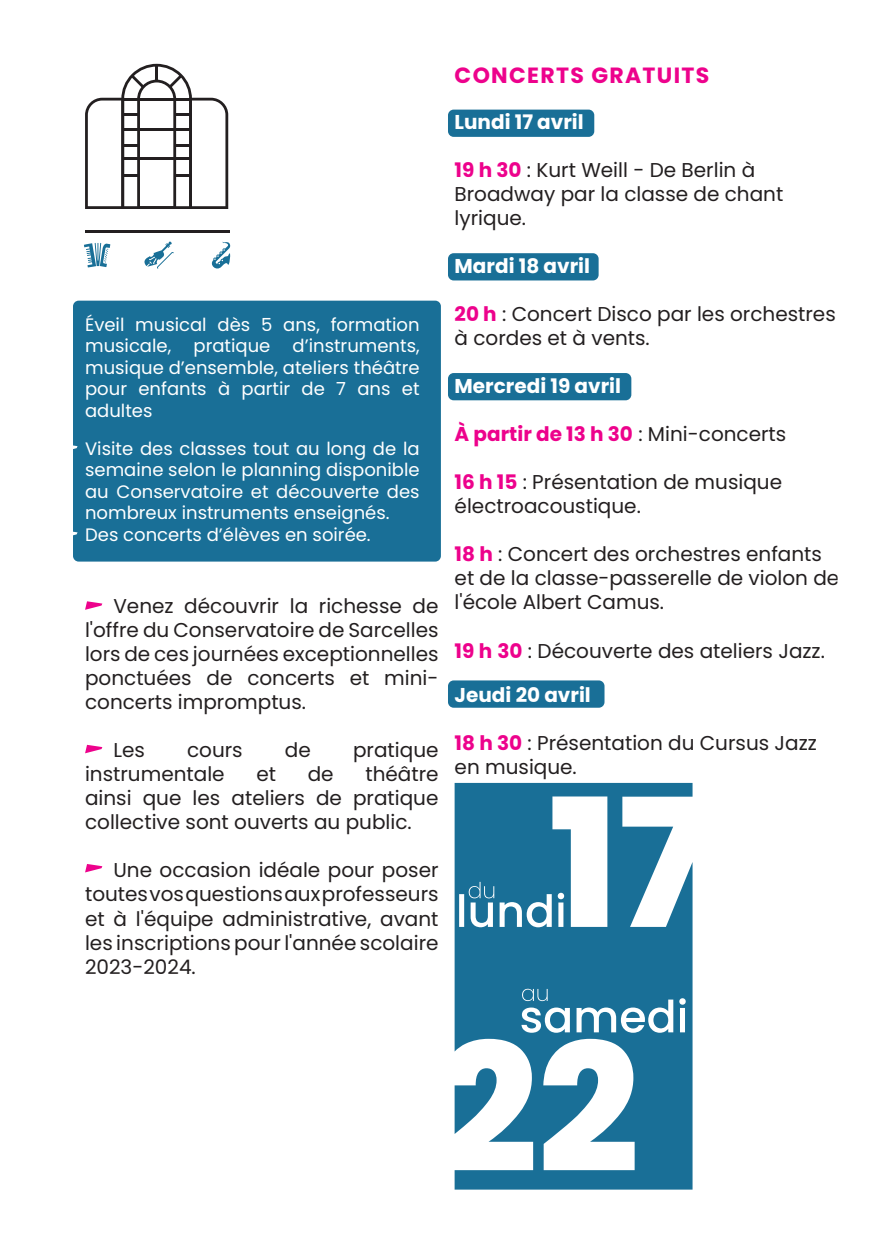
<style>
.page{position:relative;width:896px;height:1248px;background:#fff}
.page>*{position:absolute;margin:0;border:0;box-sizing:border-box;transform-origin:0 0}
.t1{font:700 22px "Poppins";letter-spacing:.06em;color:#ed028c}
.t2{font:20px/24px "Poppins";color:#231f20}
.t3{font:700 20px "Poppins";color:#fff}
.t4{font:700 20px "Poppins";color:#ed028c}
.t5{font:18px/21.6px "Poppins";color:#fff;text-align:justify}
.s1{font-weight:700;color:#ed028c}
.s2{font-weight:400;color:#231f20}
</style>
<div class="page">
<div style="left:448px;top:680px;width:156px;height:27px;background:#196f97;border-radius:6px"></div>
<div style="left:73px;top:300px;width:368px;height:261px;background:#196f97;border-radius:6px"></div>
<div style="left:448px;top:110px;width:146px;height:27px;background:#196f97;border-radius:6px"></div>
<div style="left:448px;top:253px;width:150px;height:27px;background:#196f97;border-radius:6px"></div>
<div style="left:448px;top:373px;width:183px;height:27px;background:#196f97;border-radius:6px"></div>
<svg style="left:85px;top:64px;width:143px;height:145px"></svg>
<hr style="left:123px;top:157px;width:68px;height:3px;background:#231f20">
<hr style="left:85px;top:230px;width:144px;height:2px;background:#231f20">
<svg style="left:73px;top:445px;width:5px;height:4px"></svg>
<svg style="left:73px;top:531px;width:5px;height:5px"></svg>
<svg style="left:85px;top:601px;width:17px;height:8px"></svg>
<svg style="left:85px;top:744px;width:17px;height:9px"></svg>
<svg style="left:85px;top:864px;width:17px;height:8px"></svg>
<svg style="left:84px;top:243px;width:26px;height:24px"></svg>
<svg style="left:144px;top:241px;width:30px;height:28px"></svg>
<svg style="left:211px;top:241px;width:20px;height:28px"></svg>
<svg style="left:454px;top:782px;width:238px;height:406px;fill:#196f97"></svg>
<p class="t5" style="left:85px;top:313px;width:336px">Éveil musical dès 5 ans, formation musicale, pratique d’instruments, musique d’ensemble, ateliers théâtre pour enfants à partir de 7 ans et adultes</p>
<p class="t5" style="left:85px;top:437px;width:336px;text-align:left">Visite des classes tout au long de la semaine selon le planning disponible au Conservatoire et découverte des nombreux instruments enseignés.<br>Des concerts d’élèves en soirée.</p>
<p class="t2" style="left:85px;top:594px;width:355px;text-align:justify;text-indent:28px">Venez découvrir la richesse de l'offre du Conservatoire de Sarcelles lors de ces journées exceptionnelles ponctuées de concerts et mini&shy;concerts impromptus.</p>
<p class="t2" style="left:113px;top:738px;width:33px">Les</p>
<p class="t2" style="left:187px;top:738px;width:57px">cours</p>
<p class="t2" style="left:285px;top:738px;width:27px">de</p>
<p class="t2" style="left:353px;top:738px;width:87px">pratique</p>
<p class="t2" style="left:85px;top:762px;width:141px">instrumentale</p>
<p class="t2" style="left:256px;top:762px;width:21px">et</p>
<p class="t2" style="left:308px;top:762px;width:27px">de</p>
<p class="t2" style="left:85px;top:762px;width:355px;text-align:justify;text-indent:280px">théâtre ainsi que les ateliers de pratique collective sont ouverts au public.</p>
<p class="t2" style="left:85px;top:858px;width:355px;text-align:justify;text-indent:28px">Une occasion idéale pour poser toutes vos questions aux professeurs et à l'équipe administrative, avant les inscriptions pour l'année scolaire 2023-2024.</p>
<p class="t1" style="left:454px;top:63px;width:256px">CONCERTS GRATUITS</p>
<p class="t3" style="left:454px;top:111px;width:131px">Lundi 17 avril</p>
<p class="t2" style="left:454px;top:158px;width:330px"><span class="s1">19 h 30</span> : Kurt Weill - De Berlin à<br>Broadway par la classe de chant lyrique.</p>
<p class="t3" style="left:454px;top:255px;width:137px">Mardi 18 avril</p>
<p class="t2" style="left:454px;top:302px;width:383px"><span class="s1">20 h</span> : Concert Disco par les orchestres à cordes et à vents.</p>
<p class="t3" style="left:454px;top:375px;width:168px">Mercredi 19 avril</p>
<p class="t4" style="left:454px;top:423px;width:333px">À partir de 13 h 30 <span class="s2">: Mini-concerts</span></p>
<p class="t2" style="left:454px;top:470px;width:329px"><span class="s1">16 h 15</span> : Présentation de musique électroacoustique.</p>
<p class="t2" style="left:454px;top:542px;width:386px"><span class="s1">18 h</span> : Concert des orchestres enfants et de la classe-passerelle de violon de l'école Albert Camus.</p>
<p class="t2" style="left:454px;top:638px;width:372px"><span class="s1">19 h 30</span> : Découverte des ateliers Jazz.</p>
<p class="t3" style="left:454px;top:683px;width:138px">Jeudi 20 avril</p>
<p class="t2" style="left:454px;top:730px;width:364px"><span class="s1">18 h 30</span> : Présentation du Cursus Jazz en musique.</p>
</div>
